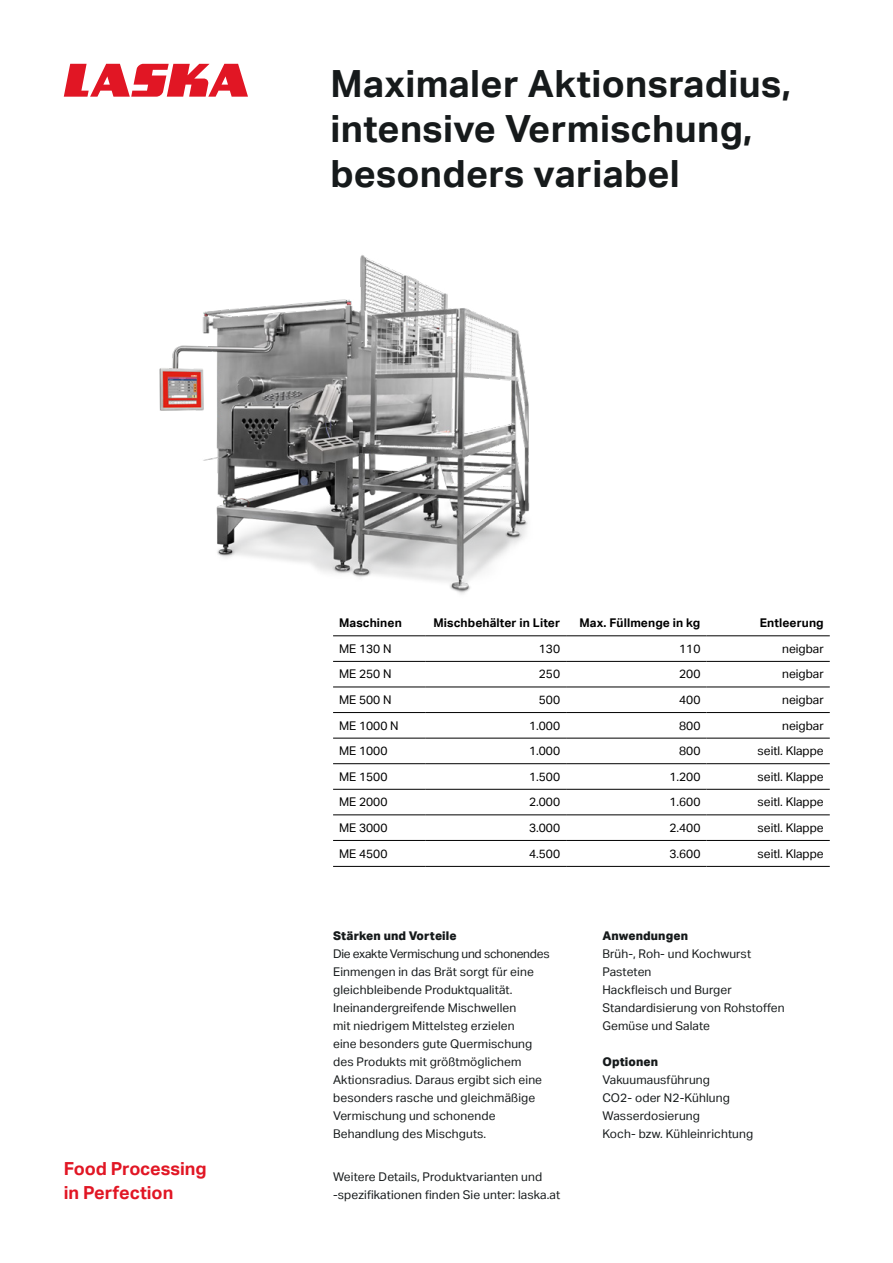
<style>
.page{position:relative;width:893px;height:1263px;background:#fff}
.page>*{position:absolute;margin:0;border:0;box-sizing:border-box;transform-origin:0 0}
.t1{font:700 37.5px/45px "Aktiv Grotesk";letter-spacing:.01em;color:#161a1b}
.t2{font:700 18px/24px "Aktiv Grotesk";color:#e11624}
.t3{font:12px/18px "Aktiv Grotesk";letter-spacing:.01em;color:#161a1b}
.t4{font:12px "Aktiv Grotesk";color:#000}
.t5{font:700 12px "Aktiv Grotesk";letter-spacing:.01em;color:#000}
.t6{font:800 12px "Aktiv Grotesk";letter-spacing:.01em;color:#161a1b}
</style>
<div class="page">
<svg style="left:63px;top:64px;width:185px;height:33px"></svg>
<img style="left:159px;top:255px;width:459px;height:382px">
<hr style="left:333px;top:635px;width:93px;height:1px;background:#000">
<hr style="left:426px;top:635px;width:140px;height:1px;background:#000">
<hr style="left:566px;top:635px;width:140px;height:1px;background:#000">
<hr style="left:706px;top:635px;width:124px;height:1px;background:#000">
<hr style="left:333px;top:661px;width:93px;height:1px;background:#000">
<hr style="left:426px;top:661px;width:140px;height:1px;background:#000">
<hr style="left:566px;top:661px;width:140px;height:1px;background:#000">
<hr style="left:706px;top:661px;width:124px;height:1px;background:#000">
<hr style="left:333px;top:687px;width:93px;height:1px;background:#000">
<hr style="left:426px;top:687px;width:140px;height:1px;background:#000">
<hr style="left:566px;top:687px;width:140px;height:1px;background:#000">
<hr style="left:706px;top:687px;width:124px;height:1px;background:#000">
<hr style="left:333px;top:712px;width:93px;height:1px;background:#000">
<hr style="left:426px;top:712px;width:140px;height:1px;background:#000">
<hr style="left:566px;top:712px;width:140px;height:1px;background:#000">
<hr style="left:706px;top:712px;width:124px;height:1px;background:#000">
<hr style="left:333px;top:738px;width:93px;height:1px;background:#000">
<hr style="left:426px;top:738px;width:140px;height:1px;background:#000">
<hr style="left:566px;top:738px;width:140px;height:1px;background:#000">
<hr style="left:706px;top:738px;width:124px;height:1px;background:#000">
<hr style="left:333px;top:763px;width:93px;height:1px;background:#000">
<hr style="left:426px;top:763px;width:140px;height:1px;background:#000">
<hr style="left:566px;top:763px;width:140px;height:1px;background:#000">
<hr style="left:706px;top:763px;width:124px;height:1px;background:#000">
<hr style="left:333px;top:789px;width:93px;height:1px;background:#000">
<hr style="left:426px;top:789px;width:140px;height:1px;background:#000">
<hr style="left:566px;top:789px;width:140px;height:1px;background:#000">
<hr style="left:706px;top:789px;width:124px;height:1px;background:#000">
<hr style="left:333px;top:814px;width:93px;height:1px;background:#000">
<hr style="left:426px;top:814px;width:140px;height:1px;background:#000">
<hr style="left:566px;top:814px;width:140px;height:1px;background:#000">
<hr style="left:706px;top:814px;width:124px;height:1px;background:#000">
<hr style="left:333px;top:840px;width:93px;height:1px;background:#000">
<hr style="left:426px;top:840px;width:140px;height:1px;background:#000">
<hr style="left:566px;top:840px;width:140px;height:1px;background:#000">
<hr style="left:706px;top:840px;width:124px;height:1px;background:#000">
<hr style="left:333px;top:866px;width:93px;height:1px;background:#000">
<hr style="left:426px;top:866px;width:140px;height:1px;background:#000">
<hr style="left:566px;top:866px;width:140px;height:1px;background:#000">
<hr style="left:706px;top:866px;width:124px;height:1px;background:#000">
<h1 class="t1" style="left:330px;top:61px;width:462px">Maximaler Aktionsradius, intensive Vermischung, besonders variabel</h1>
<p class="t5" style="left:339px;top:616px;width:64px">Maschinen</p>
<p class="t5" style="left:433px;top:616px;width:128px">Mischbehälter in Liter</p>
<p class="t5" style="left:579px;top:616px;width:122px">Max. Füllmenge in kg</p>
<p class="t5" style="left:760px;top:616px;width:65px">Entleerung</p>
<p class="t4" style="left:339px;top:641px;width:54px">ME 130 N</p>
<p class="t4" style="left:539px;top:641px;width:23px">130</p>
<p class="t4" style="left:679px;top:641px;width:23px">110</p>
<p class="t4" style="left:782px;top:641px;width:43px">neigbar</p>
<p class="t4" style="left:339px;top:667px;width:54px">ME 250 N</p>
<p class="t4" style="left:539px;top:667px;width:23px">250</p>
<p class="t4" style="left:679px;top:667px;width:23px">200</p>
<p class="t4" style="left:782px;top:667px;width:43px">neigbar</p>
<p class="t4" style="left:339px;top:693px;width:54px">ME 500 N</p>
<p class="t4" style="left:539px;top:693px;width:23px">500</p>
<p class="t4" style="left:679px;top:693px;width:23px">400</p>
<p class="t4" style="left:782px;top:693px;width:43px">neigbar</p>
<p class="t4" style="left:339px;top:718px;width:61px">ME 1000 N</p>
<p class="t4" style="left:529px;top:718px;width:33px">1.000</p>
<p class="t4" style="left:679px;top:718px;width:23px">800</p>
<p class="t4" style="left:782px;top:718px;width:43px">neigbar</p>
<p class="t4" style="left:339px;top:744px;width:50px">ME 1000</p>
<p class="t4" style="left:529px;top:744px;width:33px">1.000</p>
<p class="t4" style="left:679px;top:744px;width:23px">800</p>
<p class="t4" style="left:758px;top:744px;width:68px">seitl. Klappe</p>
<p class="t4" style="left:339px;top:769px;width:50px">ME 1500</p>
<p class="t4" style="left:529px;top:769px;width:33px">1.500</p>
<p class="t4" style="left:669px;top:769px;width:33px">1.200</p>
<p class="t4" style="left:758px;top:769px;width:68px">seitl. Klappe</p>
<p class="t4" style="left:339px;top:795px;width:50px">ME 2000</p>
<p class="t4" style="left:529px;top:795px;width:33px">2.000</p>
<p class="t4" style="left:669px;top:795px;width:33px">1.600</p>
<p class="t4" style="left:758px;top:795px;width:68px">seitl. Klappe</p>
<p class="t4" style="left:339px;top:820px;width:50px">ME 3000</p>
<p class="t4" style="left:529px;top:820px;width:33px">3.000</p>
<p class="t4" style="left:669px;top:820px;width:33px">2.400</p>
<p class="t4" style="left:758px;top:820px;width:68px">seitl. Klappe</p>
<p class="t4" style="left:339px;top:846px;width:50px">ME 4500</p>
<p class="t4" style="left:529px;top:846px;width:33px">4.500</p>
<p class="t4" style="left:669px;top:846px;width:33px">3.600</p>
<p class="t4" style="left:758px;top:846px;width:68px">seitl. Klappe</p>
<p class="t6" style="left:333px;top:928px;width:125px">Stärken und Vorteile</p>
<p class="t3" style="left:333px;top:945px;width:218px">Die exakte Vermischung und schonendes Einmengen in das Brät sorgt für eine gleichbleibende Produktqualität.<br>Ineinandergreifende Mischwellen<br>mit niedrigem Mittelsteg erzielen<br>eine besonders gute Quermischung des Produkts mit größtmöglichem Aktionsradius. Daraus ergibt sich eine besonders rasche und gleichmäßige Vermischung und schonende Behandlung des Mischguts.</p>
<h2 class="t2" style="left:64px;top:1157px;width:144px">Food Processing in Perfection</h2>
<p class="t3" style="left:333px;top:1168px;width:229px">Weitere Details, Produktvarianten und -spezifikationen finden Sie unter: laska.at</p>
<p class="t6" style="left:602px;top:928px;width:87px">Anwendungen</p>
<p class="t3" style="left:602px;top:945px;width:184px">Brüh-, Roh- und Kochwurst<br>Pasteten<br>Hackfleisch und Burger<br>Standardisierung von Rohstoffen<br>Gemüse und Salate</p>
<p class="t6" style="left:602px;top:1054px;width:57px">Optionen</p>
<p class="t3" style="left:602px;top:1071px;width:152px">Vakuumausführung<br>CO2- oder N2-Kühlung<br>Wasserdosierung<br>Koch- bzw. Kühleinrichtung</p>
</div>
